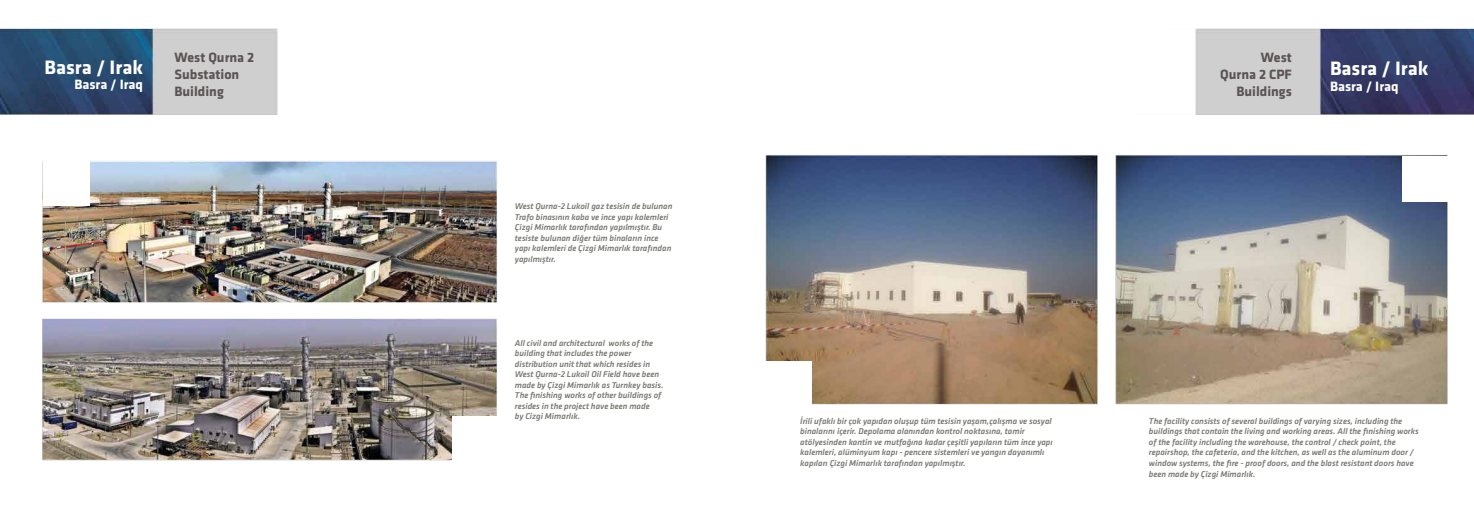
<style>
.page{position:relative;width:1474px;height:521px;background:#fff}
.page>*{position:absolute;margin:0;border:0;box-sizing:border-box;transform-origin:0 0}
.t1{font:700 20.12px "Klavika";color:#fff}
.t2{font:700 14px/16.8px "Klavika";color:#5b5354}
.t3{font:700 14px "Klavika";color:#fff}
.t4{font:italic 500 8.75px/10.5px "Klavika";color:#7a7974}
</style>
<div class="page">
<img style="left:0;top:28px;width:1473px;height:433px">
<div style="left:452px;top:416px;width:47px;height:46px;background:#fff"></div>
<div style="left:765px;top:361px;width:46px;height:46px;background:#fff"></div>
<div style="left:1402px;top:156px;width:47px;height:46px;background:#fff"></div>
<div style="left:43px;top:160px;width:46px;height:46px;background:#fff"></div>
<h1 class="t1" style="left:45px;top:56px;width:100px">Basra / Irak</h1>
<h2 class="t3" style="left:74px;top:77px;width:70px">Basra / Iraq</h2>
<h2 class="t2" style="left:174px;top:49px;width:81px">West Qurna 2<br>Substation<br>Building</h2>
<p class="t4" style="left:515px;top:201px;width:159px">West Qurna-2 Lukoil gaz tesisin de bulunan Trafo binasının kaba ve ince yapı kalemleri Çizgi Mimarlık tarafından yapılmıştır. Bu tesiste bulunan diğer tüm binaların ince yapı kalemleri de Çizgi Mimarlık tarafından yapılmıştır.</p>
<p class="t4" style="left:515px;top:338px;width:150px">All civil and architectural works of the building that includes the power distribution unit that which resides in West Qurna-2 Lukoil Oil Field have been made by Çizgi Mimarlık as Turnkey basis.<br>The finishing works of other buildings of resides in the project have been made<br>by Cizgi Mimarlık.</p>
<h2 class="t2" style="left:1220px;top:49px;width:73px;text-align:right">West<br>Qurna 2 CPF<br>Buildings</h2>
<h1 class="t1" style="left:1329px;top:57px;width:100px">Basra / Irak</h1>
<h2 class="t3" style="left:1329px;top:78px;width:70px">Basra / Iraq</h2>
<p class="t4" style="left:800px;top:416px;width:254px">İrili ufaklı bir çok yapıdan oluşup tüm tesisin yaşam,çalışma ve sosyal binalarını içerir. Depolama alanından kontrol noktasına, tamir atölyesinden kantin ve mutfağına kadar çeşitli yapıların tüm ince yapı kalemleri, alüminyum kapı - pencere sistemleri ve yangın dayanımlı kapıları Çizgi Mimarlık tarafından yapılmıştır.</p>
<p class="t4" style="left:1148px;top:416px;width:271px">The facility consists of several buildings of varying sizes, including the buildings that contain the living and working areas. All the finishing works of the facility including the warehouse, the control / check point, the repairshop, the cafeteria, and the kitchen, as well as the aluminum door / window systems, the fire - proof doors, and the blast resistant doors have been made by Çizgi Mimarlık.</p>
</div>
